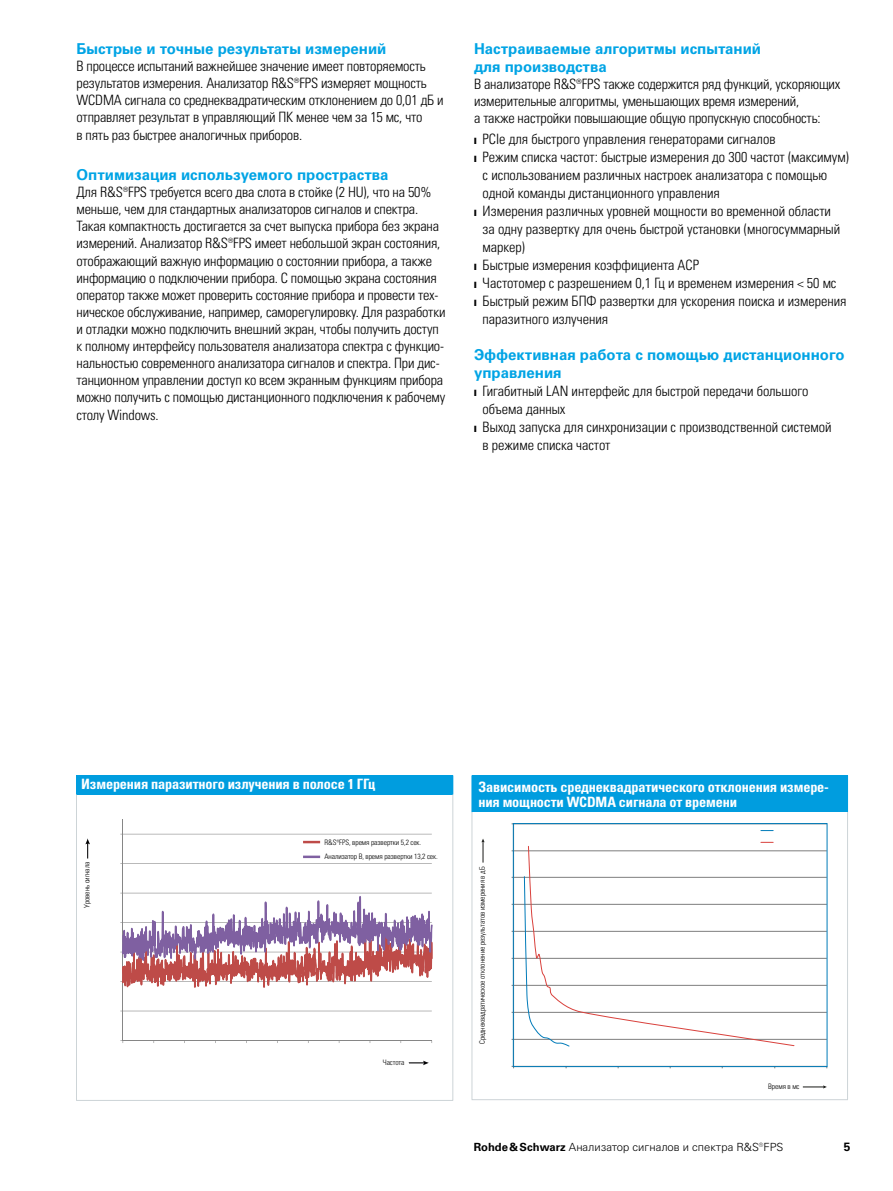
<style>
.page{position:relative;width:893px;height:1191px;background:#fff}
.page>*{position:absolute;margin:0;border:0;box-sizing:border-box;transform-origin:0 0}
.t1{font:700 15px/18px "Univers LTCYR 65";color:#00a4e5}
.t2{font:14.25px/17.1px "Univers LTCYR 47 Light Cond";letter-spacing:-.01em;color:#000}
.t3{font:14.25px/15px "Univers LTCYR 67 Bold Cond";letter-spacing:-.01em;color:#fff}
.t4{font:700 12px "Univers LTCYR 65";color:#000}
.t5{font:300 11.25px "Univers LTCYR 45";color:#000}
.t6{font:7.5px/14.7px "Univers LTCYR 47 Light Cond";letter-spacing:-.01em;color:#000}
.s1{font-family:"Univers LTCYR 65";font-weight:700}
</style>
<div class="page">
<div style="left:472px;top:775px;width:375px;height:37px;background:#009ddf"></div>
<hr style="left:847px;top:775px;width:1px;height:37px;background:#009ddf">
<hr style="left:472px;top:1099px;width:376px;height:1px;background:#cdd4d7">
<hr style="left:847px;top:812px;width:1px;height:287px;background:#cdd4d7">
<hr style="left:472px;top:812px;width:1px;height:287px;background:#cdd4d7">
<hr style="left:514px;top:1039px;width:313px;height:1px;background:#7e7e7e">
<hr style="left:514px;top:1012px;width:313px;height:1px;background:#7e7e7e">
<hr style="left:514px;top:985px;width:313px;height:1px;background:#7e7e7e">
<hr style="left:514px;top:958px;width:313px;height:1px;background:#7e7e7e">
<hr style="left:514px;top:931px;width:313px;height:1px;background:#7e7e7e">
<hr style="left:514px;top:904px;width:313px;height:1px;background:#7e7e7e">
<hr style="left:514px;top:877px;width:313px;height:1px;background:#7e7e7e">
<hr style="left:514px;top:850px;width:313px;height:1px;background:#7e7e7e">
<hr style="left:514px;top:1066px;width:313px;height:1px;background:#7e7e7e">
<svg style="left:523px;top:876px;width:47px;height:171px"></svg>
<div style="left:513px;top:823px;width:314px;height:243px;border:1px solid #007bb9"></div>
<svg style="left:528px;top:846px;width:267px;height:200px"></svg>
<svg style="left:761px;top:830px;width:12px;height:1px"></svg>
<svg style="left:761px;top:842px;width:12px;height:1px"></svg>
<svg style="left:803px;top:1085px;width:24px;height:3px"></svg>
<svg style="left:481px;top:838px;width:4px;height:24px"></svg>
<div style="left:76px;top:775px;width:377px;height:19px;background:#009ddf"></div>
<hr style="left:76px;top:1100px;width:377px;height:1px;background:#cdd4d7">
<hr style="left:452px;top:794px;width:1px;height:306px;background:#cdd4d7">
<hr style="left:76px;top:794px;width:1px;height:306px;background:#cdd4d7">
<hr style="left:123px;top:834px;width:309px;height:1px;background:#868686">
<hr style="left:123px;top:863px;width:309px;height:1px;background:#868686">
<hr style="left:123px;top:1010px;width:309px;height:1px;background:#868686">
<hr style="left:123px;top:819px;width:1px;height:221px;background:#868686">
<hr style="left:123px;top:1040px;width:309px;height:1px;background:#868686">
<svg style="left:120px;top:892px;width:313px;height:96px"></svg>
<svg style="left:303px;top:841px;width:17px;height:2px"></svg>
<hr style="left:303px;top:855px;width:17px;height:3px;background:#7f60a1">
<svg style="left:409px;top:1060px;width:19px;height:5px"></svg>
<svg style="left:85px;top:839px;width:5px;height:19px"></svg>
<p class="t1" style="left:77px;top:39px;width:311px">Быстрые и точные результаты измерений</p>
<p class="t2" style="left:77px;top:57px;width:369px">В процессе испытаний важнейшее значение имеет повторяемость результатов измерения. Анализатор R&amp;S®FPS измеряет мощность WCDMA сигнала со среднеквадратическим отклонением до 0,01 дБ и отправляет результат в управляющий ПК менее чем за 15 мс, что<br>в пять раз быстрее аналогичных приборов.</p>
<p class="t1" style="left:77px;top:165px;width:313px">Оптимизация используемого простраства</p>
<p class="t2" style="left:77px;top:183px;width:371px">Для R&amp;S®FPS требуется всего два слота в стойке (2 HU), что на 50% меньше, чем для стандартных анализаторов сигналов и спектра.<br>Такая компактность достигается за счет выпуска прибора без экрана измерений. Анализатор R&amp;S®FPS имеет небольшой экран состояния, отображающий важную информацию о состоянии прибора, а также информацию о подключении прибора. С помощью экрана состояния оператор также может проверить состояние прибора и провести тех&shy;ническое обслуживание, например, саморегулировку. Для разработки и отладки можно подключить внешний экран, чтобы получить доступ к полному интерфейсу пользователя анализатора спектра с функцио&shy;нальностью современного анализатора сигналов и спектра. При дис&shy;танционном управлении доступ ко всем экранным функциям прибора можно получить с помощью дистанционного подключения к рабочему столу Windows.</p>
<p class="t1" style="left:474px;top:39px;width:288px">Настраиваемые алгоритмы испытаний для производства</p>
<p class="t2" style="left:474px;top:75px;width:368px">В анализаторе R&amp;S®FPS также содержится ряд функций, ускоряющих измерительные алгоритмы, уменьшающих время измерений,<br>а также настройки повышающие общую пропускную способность:</p>
<p class="t2" style="left:474px;top:130px;width:303px">❙ PCIe для быстрого управления генераторами сигналов</p>
<p class="t2" style="left:474px;top:148px;width:376px">❙ Режим списка частот: быстрые измерения до 300 частот (максимум)</p>
<p class="t2" style="left:483px;top:166px;width:346px">с использованием различных настроек анализатора с помощью</p>
<p class="t2" style="left:483px;top:184px;width:239px">одной команды дистанционного управления</p>
<p class="t2" style="left:474px;top:202px;width:358px">❙ Измерения различных уровней мощности во временной области</p>
<p class="t2" style="left:483px;top:220px;width:359px">за одну развертку для очень быстрой установки (многосуммарный</p>
<p class="t2" style="left:483px;top:238px;width:44px">маркер)</p>
<p class="t2" style="left:474px;top:256px;width:226px">❙ Быстрые измерения коэффициента ACP</p>
<p class="t2" style="left:474px;top:274px;width:364px">❙ Частотомер с разрешением 0,1 Гц и временем измерения &lt; 50 мс</p>
<p class="t2" style="left:474px;top:292px;width:374px">❙ Быстрый режим БПФ развертки для ускорения поиска и измерения</p>
<p class="t2" style="left:483px;top:310px;width:127px">паразитного излучения</p>
<p class="t1" style="left:474px;top:345px;width:372px">Эффективная работа с помощью дистанционного управления</p>
<p class="t2" style="left:474px;top:382px;width:336px">❙ Гигабитный LAN интерфейс для быстрой передачи большого</p>
<p class="t2" style="left:483px;top:400px;width:84px">объема данных</p>
<p class="t2" style="left:474px;top:418px;width:359px">❙ Выход запуска для синхронизации с производственной системой</p>
<p class="t2" style="left:483px;top:436px;width:129px">в режиме списка частот</p>
<p class="t3" style="left:81px;top:776px;width:296px">Измерения паразитного излучения в полосе 1 ГГц</p>
<p class="t3" style="left:478px;top:778px;width:352px">Зависимость среднеквадратического отклонения измере&shy;ния мощности WCDMA сигнала от времени</p>
<p class="t6" style="left:324px;top:834px;width:115px">R&amp;S®FPS, время развертки 5,2 сек.<br>Анализатор B, время развертки 13,2 сек.</p>
<p class="t6" style="left:79px;top:907px;width:48px;rotate:-90deg">Уровень сигнала</p>
<p class="t6" style="left:474px;top:1044px;width:179px;rotate:-90deg">Среднеквадратическое отклонение результатов измерения в дБ</p>
<p class="t6" style="left:383px;top:1054px;width:23px">Частота</p>
<p class="t6" style="left:768px;top:1078px;width:33px">Время в мс</p>
<p class="t5" style="left:474px;top:1139px;width:311px"><span class="s1">Rohde&amp;Schwarz</span> Анализатор сигналов и спектра R&amp;S®FPS</p>
<p class="t4" style="left:844px;top:1138px;width:8px">5</p>
</div>
